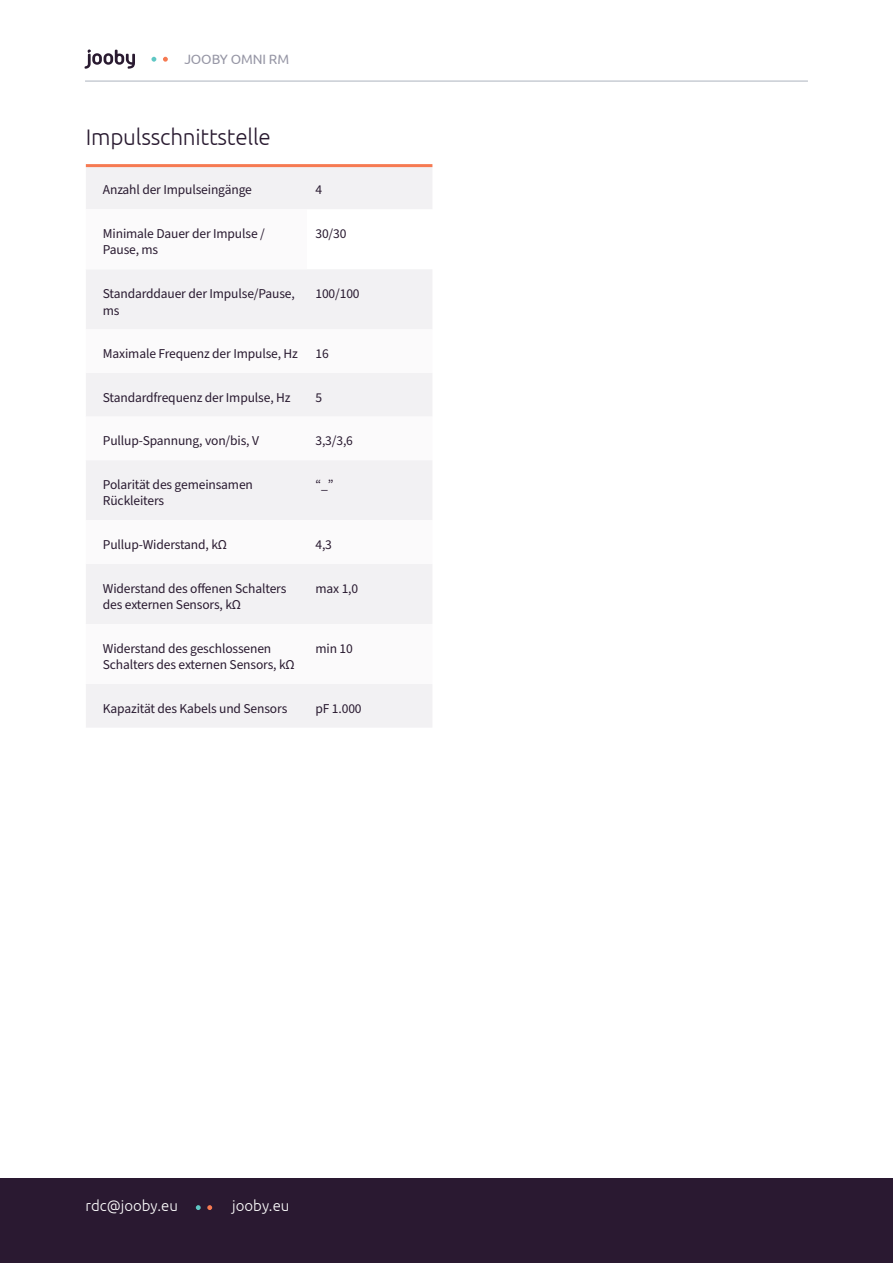
<style>
.page{position:relative;width:893px;height:1263px;background:#fff}
.page>*{position:absolute;margin:0;border:0;box-sizing:border-box;transform-origin:0 0}
.t1{font:300 22.5px "Ubuntu";letter-spacing:-.01em;color:#291a30}
.t2{font:300 15px "Ubuntu";color:#fff}
.t3{font:13.5px/16.5px "Source Sans Pro";letter-spacing:-.01em;color:#291a30}
.t4{font:13.5px "Ubuntu";letter-spacing:-.01em;color:#9696a5}
</style>
<div class="page">
<div style="left:0;top:1178px;width:893px;height:85px;background:#2a1931"></div>
<svg style="left:207px;top:1205px;width:5px;height:5px"></svg>
<svg style="left:196px;top:1205px;width:5px;height:5px"></svg>
<svg style="left:85px;top:49px;width:50px;height:20px"></svg>
<svg style="left:163px;top:57px;width:5px;height:5px"></svg>
<svg style="left:151px;top:57px;width:5px;height:5px"></svg>
<hr style="left:85px;top:80px;width:723px;height:2px;background:#c8ccd4">
<div style="left:86px;top:167px;width:346px;height:560px;background:#f2f1f3"></div>
<svg style="left:86px;top:209px;width:346px;height:475px"></svg>
<hr style="left:86px;top:164px;width:221px;height:3px;background:#f67a52">
<hr style="left:307px;top:164px;width:125px;height:3px;background:#f67a52">
<p class="t4" style="left:184px;top:51px;width:106px">JOOBY OMNI RM</p>
<h1 class="t1" style="left:86px;top:123px;width:187px">Impulsschnittstelle</h1>
<p class="t3" style="left:103px;top:182px;width:151px">Anzahl der Impulseingänge</p>
<p class="t3" style="left:315px;top:182px;width:8px">4</p>
<p class="t3" style="left:103px;top:226px;width:163px">Minimale Dauer der Impulse /<br>Pause, ms</p>
<p class="t3" style="left:315px;top:226px;width:33px">30/30</p>
<p class="t3" style="left:103px;top:286px;width:193px">Standarddauer der Impulse/Pause, ms</p>
<p class="t3" style="left:315px;top:286px;width:46px">100/100</p>
<p class="t3" style="left:103px;top:346px;width:197px">Maximale Frequenz der Impulse, Hz</p>
<p class="t3" style="left:315px;top:346px;width:15px">16</p>
<p class="t3" style="left:103px;top:389px;width:189px">Standardfrequenz der Impulse, Hz</p>
<p class="t3" style="left:315px;top:389px;width:8px">5</p>
<p class="t3" style="left:103px;top:433px;width:158px">Pullup-Spannung, von/bis, V</p>
<p class="t3" style="left:315px;top:433px;width:39px">3,3/3,6</p>
<p class="t3" style="left:103px;top:477px;width:152px">Polarität des gemeinsamen<br>Rückleiters</p>
<p class="t3" style="left:315px;top:477px;width:20px">“_”</p>
<p class="t3" style="left:103px;top:537px;width:126px">Pullup-Widerstand, kΩ</p>
<p class="t3" style="left:315px;top:537px;width:18px">4,3</p>
<p class="t3" style="left:103px;top:580px;width:185px">Widerstand des offenen Schalters des externen Sensors, kΩ</p>
<p class="t3" style="left:315px;top:580px;width:44px">max 1,0</p>
<p class="t3" style="left:103px;top:640px;width:193px">Widerstand des geschlossenen<br>Schalters des externen Sensors, kΩ</p>
<p class="t3" style="left:315px;top:640px;width:39px">min 10</p>
<p class="t3" style="left:103px;top:700px;width:186px">Kapazität des Kabels und Sensors</p>
<p class="t3" style="left:315px;top:700px;width:48px">pF 1.000</p>
<p class="t2" style="left:85px;top:1197px;width:94px">rdc@jooby.eu</p>
<p class="t2" style="left:232px;top:1197px;width:59px">jooby.eu</p>
</div>
